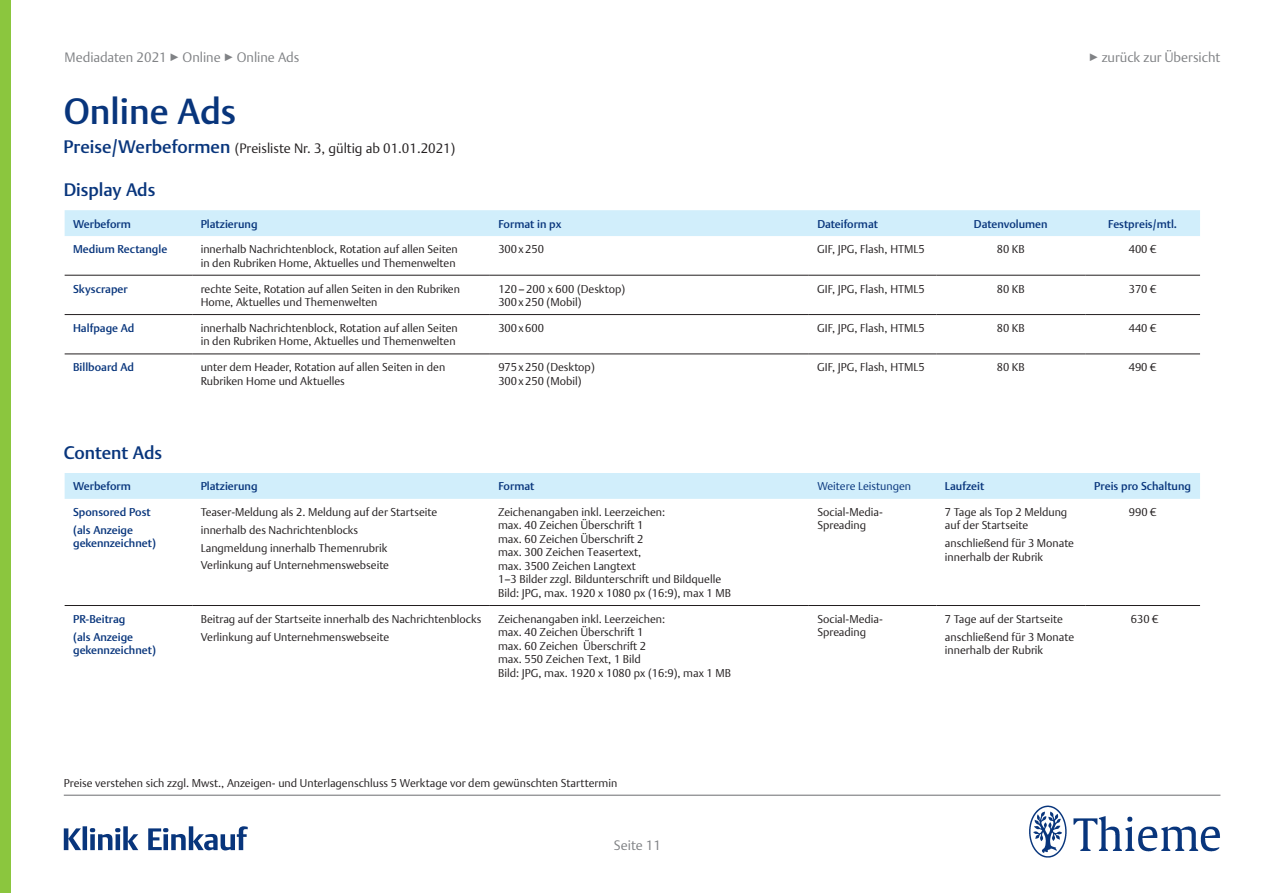
<style>
.page{position:relative;width:1263px;height:893px;background:#fff}
.page>*{position:absolute;margin:0;border:0;box-sizing:border-box;transform-origin:0 0}
.t1{font:500 36px "Thieme Argo 2011";color:#08357c}
.t2{font:500 18px "Thieme Argo 2011";color:#08357c}
.t3{font:300 13.5px "Thieme Argo 2011";color:#808285}
.t4{font:300 13.5px "Thieme Argo 2011";color:#231f20}
.t5{font:300 11.25px/13.5px "Thieme Argo 2011";color:#231f20}
.t6{font:500 11.25px/17.7px "Thieme Argo 2011";color:#08357c}
.t7{font:300 11.25px "Thieme Argo 2011";color:#08357c}
.s1{font-weight:700}
.s2{font-weight:500;font-size:18px;color:#08357c}
</style>
<div class="page">
<img style="left:1029px;top:805px;width:191px;height:53px">
<hr style="left:64px;top:795px;width:1156px;height:1px;background:#6c6d70">
<div style="left:0;top:0;width:11px;height:893px;background:#8bc63e"></div>
<svg style="left:64px;top:826px;width:184px;height:24px"></svg>
<div style="left:65px;top:210px;width:1135px;height:26px;background:#d1eefb"></div>
<hr style="left:65px;top:275px;width:127px;height:1px;background:#231f20">
<hr style="left:192px;top:275px;width:298px;height:1px;background:#231f20">
<hr style="left:490px;top:275px;width:319px;height:1px;background:#231f20">
<hr style="left:809px;top:275px;width:127px;height:1px;background:#231f20">
<hr style="left:936px;top:275px;width:149px;height:1px;background:#231f20">
<hr style="left:1085px;top:275px;width:115px;height:1px;background:#231f20">
<hr style="left:65px;top:314px;width:127px;height:1px;background:#231f20">
<hr style="left:192px;top:314px;width:298px;height:1px;background:#231f20">
<hr style="left:490px;top:314px;width:319px;height:1px;background:#231f20">
<hr style="left:809px;top:314px;width:127px;height:1px;background:#231f20">
<hr style="left:936px;top:314px;width:149px;height:1px;background:#231f20">
<hr style="left:1085px;top:314px;width:115px;height:1px;background:#231f20">
<hr style="left:65px;top:354px;width:127px;height:1px;background:#231f20">
<hr style="left:192px;top:354px;width:298px;height:1px;background:#231f20">
<hr style="left:490px;top:354px;width:319px;height:1px;background:#231f20">
<hr style="left:809px;top:354px;width:127px;height:1px;background:#231f20">
<hr style="left:936px;top:354px;width:149px;height:1px;background:#231f20">
<hr style="left:1085px;top:354px;width:115px;height:1px;background:#231f20">
<div style="left:65px;top:473px;width:1135px;height:26px;background:#d1eefb"></div>
<hr style="left:65px;top:605px;width:127px;height:1px;background:#231f20">
<hr style="left:192px;top:605px;width:298px;height:1px;background:#231f20">
<hr style="left:490px;top:605px;width:319px;height:1px;background:#231f20">
<hr style="left:809px;top:605px;width:127px;height:1px;background:#231f20">
<hr style="left:936px;top:605px;width:149px;height:1px;background:#231f20">
<hr style="left:1085px;top:605px;width:115px;height:1px;background:#231f20">
<p class="t3" style="left:65px;top:48px;width:236px">Mediadaten 2021 <span class="s1">▶</span> Online <span class="s1">▶</span> Online Ads</p>
<h1 class="t1" style="left:64px;top:88px;width:174px">Online Ads</h1>
<p class="t4" style="left:64px;top:139px;width:393px"><span class="s2">Preise/Werbeformen</span> (Preisliste Nr. 3, gültig ab 01.01.2021)</p>
<h2 class="t2" style="left:64px;top:178px;width:93px">Display Ads</h2>
<p class="t3" style="left:1089px;top:48px;width:133px"><span class="s1">▶</span> zurück zur Übersicht</p>
<p class="t6" style="left:73px;top:214px;width:59px">Werbeform</p>
<p class="t6" style="left:201px;top:214px;width:58px">Platzierung</p>
<p class="t6" style="left:498px;top:214px;width:65px">Format in px</p>
<p class="t6" style="left:817px;top:214px;width:62px">Dateiformat</p>
<p class="t6" style="left:974px;top:214px;width:75px">Datenvolumen</p>
<p class="t6" style="left:1108px;top:214px;width:70px">Festpreis/mtl.</p>
<p class="t6" style="left:73px;top:240px;width:96px">Medium Rectangle</p>
<p class="t5" style="left:201px;top:242px;width:259px">innerhalb Nachrichtenblock, Rotation auf allen Seiten in den Rubriken Home, Aktuelles und Themenwelten</p>
<p class="t5" style="left:498px;top:242px;width:47px">300x250</p>
<p class="t5" style="left:817px;top:242px;width:109px">GIF, JPG, Flash, HTML5</p>
<p class="t5" style="left:997px;top:242px;width:30px">80 KB</p>
<p class="t5" style="left:1129px;top:242px;width:29px">400 €</p>
<p class="t6" style="left:73px;top:279px;width:56px">Skyscraper</p>
<p class="t5" style="left:201px;top:282px;width:261px">rechte Seite, Rotation auf allen Seiten in den Rubriken<br>Home, Aktuelles und Themenwelten</p>
<p class="t5" style="left:498px;top:282px;width:128px">120–200 x 600 (Desktop)<br>300x250 (Mobil)</p>
<p class="t5" style="left:817px;top:282px;width:109px">GIF, JPG, Flash, HTML5</p>
<p class="t5" style="left:997px;top:282px;width:30px">80 KB</p>
<p class="t5" style="left:1129px;top:282px;width:29px">370 €</p>
<p class="t6" style="left:73px;top:319px;width:63px">Halfpage Ad</p>
<p class="t5" style="left:201px;top:321px;width:259px">innerhalb Nachrichtenblock, Rotation auf allen Seiten in den Rubriken Home, Aktuelles und Themenwelten</p>
<p class="t5" style="left:498px;top:321px;width:47px">300x600</p>
<p class="t5" style="left:817px;top:321px;width:109px">GIF, JPG, Flash, HTML5</p>
<p class="t5" style="left:997px;top:321px;width:30px">80 KB</p>
<p class="t5" style="left:1129px;top:321px;width:29px">440 €</p>
<p class="t6" style="left:73px;top:358px;width:62px">Billboard Ad</p>
<p class="t5" style="left:201px;top:360px;width:246px">unter dem Header, Rotation auf allen Seiten in den<br>Rubriken Home und Aktuelles</p>
<p class="t5" style="left:498px;top:360px;width:98px">975x250 (Desktop)<br>300x250 (Mobil)</p>
<p class="t5" style="left:817px;top:360px;width:109px">GIF, JPG, Flash, HTML5</p>
<p class="t5" style="left:997px;top:360px;width:30px">80 KB</p>
<p class="t5" style="left:1129px;top:360px;width:29px">490 €</p>
<h2 class="t2" style="left:64px;top:441px;width:100px">Content Ads</h2>
<p class="t6" style="left:73px;top:477px;width:59px">Werbeform</p>
<p class="t6" style="left:201px;top:477px;width:58px">Platzierung</p>
<p class="t6" style="left:498px;top:477px;width:38px">Format</p>
<p class="t7" style="left:817px;top:479px;width:95px">Weitere Leistungen</p>
<p class="t6" style="left:945px;top:477px;width:41px">Laufzeit</p>
<p class="t6" style="left:1094px;top:477px;width:98px">Preis pro Schaltung</p>
<p class="t6" style="left:73px;top:503px;width:79px">Sponsored Post (als Anzeige</p>
<p class="t6" style="left:73px;top:534px;width:84px">gekennzeichnet)</p>
<p class="t5" style="left:201px;top:503px;width:238px;line-height:17.7px">Teaser-Meldung als 2. Meldung auf der Startseite innerhalb des Nachrichtenblocks<br>Langmeldung innerhalb Themenrubrik Verlinkung auf Unternehmenswebseite</p>
<p class="t5" style="left:498px;top:505px;width:235px">Zeichenangaben inkl. Leerzeichen:<br>max. 40 Zeichen Überschrift 1<br>max. 60 Zeichen Überschrift 2<br>max. 300 Zeichen Teasertext,<br>max. 3500 Zeichen Langtext<br>1–3 Bilder zzgl. Bildunterschrift und Bildquelle Bild: JPG, max. 1920 x 1080 px (16:9), max 1 MB</p>
<p class="t5" style="left:817px;top:505px;width:67px">Social-Media-<br>Spreading</p>
<p class="t5" style="left:945px;top:505px;width:124px">7 Tage als Top 2 Meldung auf der Startseite</p>
<p class="t5" style="left:1129px;top:505px;width:29px">990 €</p>
<p class="t5" style="left:945px;top:536px;width:131px">anschließend für 3 Monate innerhalb der Rubrik</p>
<p class="t6" style="left:73px;top:610px;width:61px">PR-Beitrag (als Anzeige</p>
<p class="t6" style="left:73px;top:641px;width:84px">gekennzeichnet)</p>
<p class="t5" style="left:201px;top:610px;width:282px;line-height:17.7px">Beitrag auf der Startseite innerhalb des Nachrichtenblocks<br>Verlinkung auf Unternehmenswebseite</p>
<p class="t5" style="left:498px;top:612px;width:235px">Zeichenangaben inkl. Leerzeichen:<br>max. 40 Zeichen Überschrift 1<br>max. 60 Zeichen Überschrift 2<br>max. 550 Zeichen Text, 1 Bild<br>Bild: JPG, max. 1920 x 1080 px (16:9), max 1 MB</p>
<p class="t5" style="left:817px;top:612px;width:67px">Social-Media-<br>Spreading</p>
<p class="t5" style="left:945px;top:610px;width:131px;line-height:17.7px">7 Tage auf der Startseite anschließend für 3 Monate</p>
<p class="t5" style="left:945px;top:643px;width:100px">innerhalb der Rubrik</p>
<p class="t5" style="left:64px;top:776px;width:555px">Preise verstehen sich zzgl. Mwst., Anzeigen- und Unterlagenschluss 5 Werktage vor dem gewünschten Starttermin</p>
<p class="t3" style="left:614px;top:837px;width:49px">Seite 11</p>
<p class="t5" style="left:1131px;top:612px;width:29px">630 €</p>
</div>
